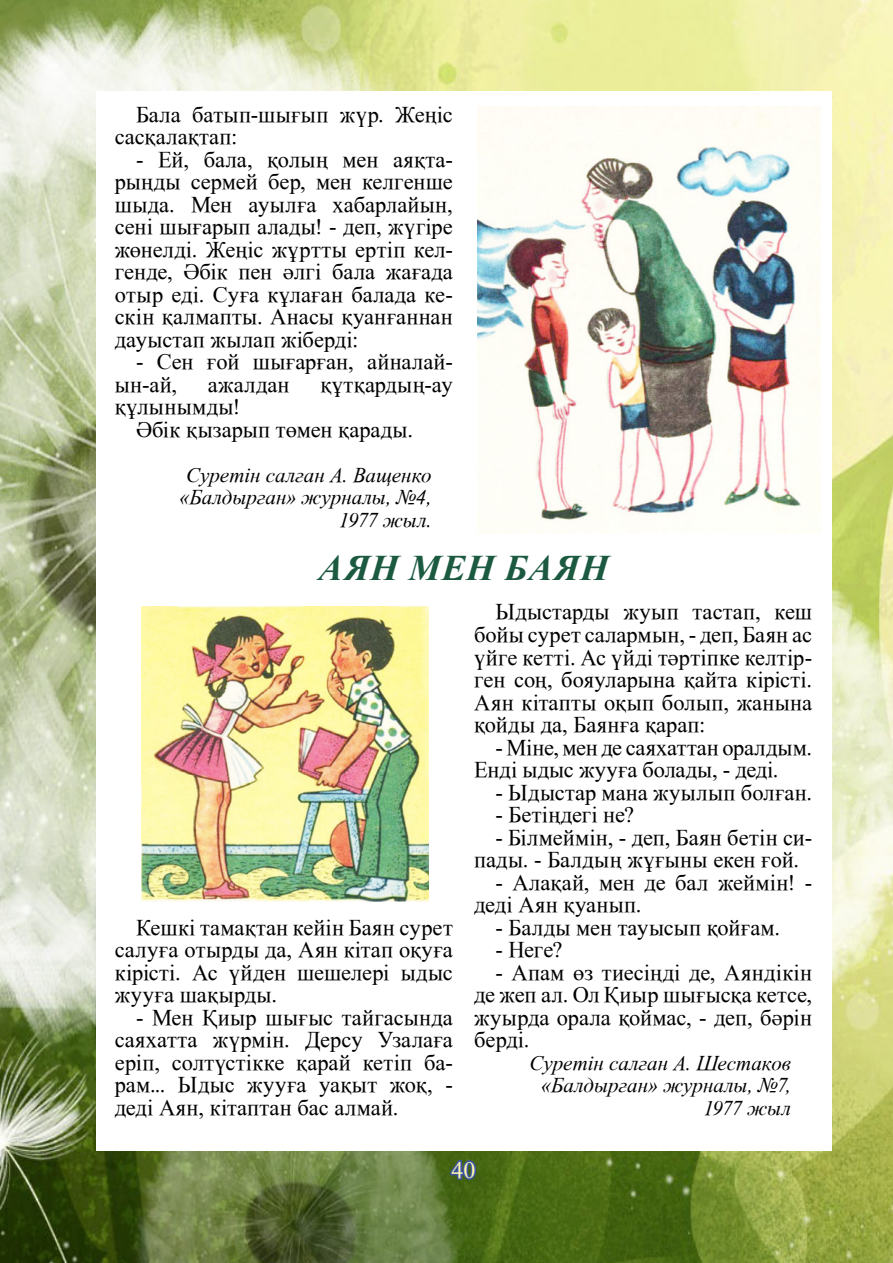
<style>
.page{position:relative;width:893px;height:1263px;background:#fff}
.page>*{position:absolute;margin:0;border:0;box-sizing:border-box;transform-origin:0 0}
.t1{font:italic 700 36px "Times New Roman";letter-spacing:.03em;color:#1b5a40}
.t2{font:24px "Times New Roman KZ";color:#fcf6ae}
.t3{font:22.5px/22.5px "Times New Roman KZ";letter-spacing:.005em;color:#000}
.t4{font:21px/22.5px "Times New Roman KZ Italic";color:#000;text-align:right}
</style>
<div class="page">
<img style="left:0;top:0;width:893px;height:1263px">
<svg style="left:449px;top:1155px;width:29px;height:26px"></svg>
<div style="left:96px;top:91px;width:735px;height:1059px;background:#fff"></div>
<img style="left:477px;top:106px;width:344px;height:416px">
<img style="left:142px;top:607px;width:287px;height:295px">
<p class="t3" style="left:115px;top:103px;width:340px;text-indent:21px">Бала батып-шығып жүр. Жеңіс сасқалақтап:</p>
<p class="t3" style="left:115px;top:148px;width:340px;text-align:justify;text-indent:21px">- Ей, бала, қолың мен аяқта&shy;рыңды сермей бер, мен келгенше шыда. Мен ауылға хабарлайын, сені шығарып алады! - деп, жүгіре жөнелді. Жеңіс жұртты ертіп кел&shy;генде, Әбік пен әлгі бала жағада отыр еді. Суға кұлаған балада ке&shy;скін қалмапты. Анасы қуанғаннан дауыстап жылап жіберді:</p>
<p class="t3" style="left:115px;top:350px;width:340px;text-indent:21px">- Сен ғой шығарған, айналай&shy;ын-ай,</p>
<p class="t3" style="left:208px;top:373px;width:83px">ажалдан</p>
<p class="t3" style="left:320px;top:373px;width:134px">құтқардың-ау</p>
<p class="t3" style="left:136px;top:395px;width:279px;text-indent:-21px">құлынымды!<br>Әбік қызарып төмен қарады.</p>
<p class="t4" style="left:179px;top:463px;width:254px">Суретін салған А. Ващенко «Балдырған» журналы, №4,<br>1977 жыл.</p>
<h1 class="t1" style="left:319px;top:543px;width:291px">аян мен баян</h1>
<p class="t3" style="left:115px;top:915px;width:340px;text-align:justify;text-indent:21px">Кешкі тамақтан кейін Баян сурет салуға отырды да, Аян кітап оқуға кірісті. Ас үйден шешелері ыдыс жууға шақырды.</p>
<p class="t3" style="left:115px;top:1005px;width:340px;text-align:justify;text-indent:21px">- Мен Қиыр шығыс тайгасында саяхатта жүрмін. Дерсу Узалаға еріп, солтүстікке қарай кетіп ба&shy;рам... Ыдыс жууға уақыт жоқ, - деді Аян, кітаптан бас алмай.</p>
<p class="t3" style="left:474px;top:600px;width:340px;text-align:justify;text-indent:21px">Ыдыстарды жуып тастап, кеш бойы сурет салармын, - деп, Баян ас үйге кетті. Ас үйді тәртіпке келтір&shy;ген соң, бояуларына қайта кірісті.<br>Аян кітапты оқып болып, жанына қойды да, Баянға қарап:</p>
<p class="t3" style="left:474px;top:735px;width:340px;text-indent:21px">- Міне, мен де саяхаттан оралдым.<br>Енді ыдыс жууға болады, - деді.</p>
<p class="t3" style="left:495px;top:780px;width:318px">- Ыдыстар мана жуылып болған.</p>
<p class="t3" style="left:495px;top:803px;width:140px">- Бетіңдегі не?</p>
<p class="t3" style="left:474px;top:825px;width:340px;text-indent:21px">- Білмеймін, - деп, Баян бетін си&shy;пады. - Балдың жұғыны екен ғой.</p>
<p class="t3" style="left:474px;top:870px;width:340px;text-indent:21px">- Алақай, мен де бал жеймін! - деді Аян қуанып.</p>
<p class="t3" style="left:495px;top:915px;width:286px">- Балды мен тауысып қойғам.</p>
<p class="t3" style="left:495px;top:938px;width:68px">- Неге?</p>
<p class="t3" style="left:474px;top:960px;width:340px;text-align:justify;text-indent:21px">- Апам өз тиесіңді де, Аяндікін де жеп ал. Ол Қиыр шығысқа кетсе, жуырда орала қоймас, - деп, бәрін берді.</p>
<p class="t4" style="left:529px;top:1051px;width:263px">Суретін салған А. Шестаков «Балдырған» журналы, №7,<br>1977 жыл</p>
<p class="t2" style="left:451px;top:1154px;width:25px">40</p>
</div>
